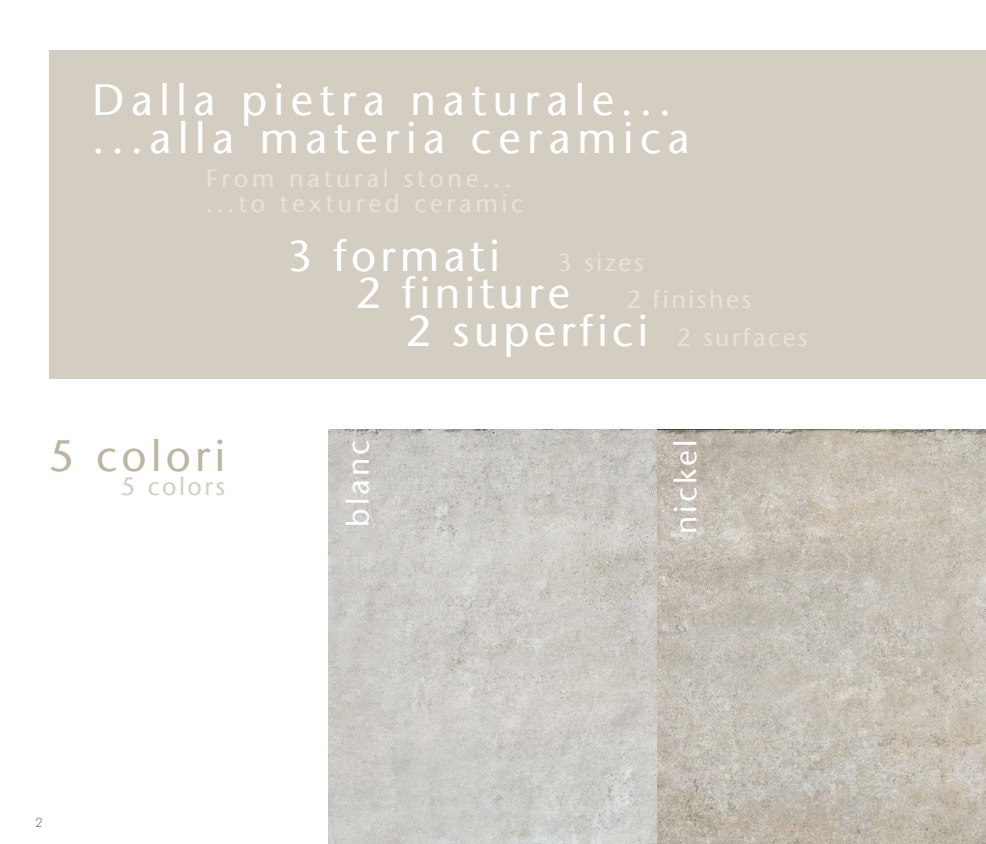
<style>
.page{position:relative;width:986px;height:844px;background:#fff}
.page>*{position:absolute;margin:0;border:0;box-sizing:border-box;transform-origin:0 0}
.t1{font:43.75px/37.5px "Stone Sans";letter-spacing:.15em;color:#fff}
.t2{font:43.75px "Stone Sans";letter-spacing:.1em;color:#fff}
.t3{font:43.75px "Stone Sans";letter-spacing:.1em;color:#beb4a4}
.t4{font:31.25px "Stone Sans";letter-spacing:.1em;color:#fff}
.t5{font:25px/25px "Stone Sans";letter-spacing:.15em;color:#e6e2dc}
.t6{font:25px "Stone Sans";letter-spacing:.1em;color:#e6e2dc}
.t7{font:25px "Stone Sans";letter-spacing:.1em;color:#d4cdc2}
.t8{font:12.5px "Aovel Neo";color:#58595b}
</style>
<div class="page">
<img style="left:328px;top:429px;width:657px;height:414px">
<div style="left:50px;top:50px;width:935px;height:329px;background:#d4cdc2"></div>
<h1 class="t1" style="left:92px;top:83px;width:598px">Dalla pietra naturale... ...alla materia ceramica</h1>
<p class="t5" style="left:206px;top:167px;width:319px">From natural stone... ...to textured ceramic</p>
<h1 class="t2" style="left:287px;top:229px;width:214px">3 formati</h1>
<h1 class="t2" style="left:356px;top:266px;width:215px">2 finiture</h1>
<h1 class="t2" style="left:406px;top:304px;width:243px">2 superfici</h1>
<p class="t5" style="left:557px;top:250px;width:87px">3 sizes</p>
<p class="t6" style="left:626px;top:284px;width:126px">2 finishes</p>
<p class="t6" style="left:676px;top:321px;width:133px">2 surfaces</p>
<h1 class="t3" style="left:50px;top:429px;width:177px">5 colori</h1>
<p class="t7" style="left:121px;top:471px;width:106px">5 colors</p>
<p class="t4" style="left:338px;top:527px;width:89px;rotate:-90deg">blanc</p>
<p class="t4" style="left:666px;top:534px;width:96px;rotate:-90deg">nickel</p>
<p class="t8" style="left:35px;top:814px;width:8px">2</p>
</div>
